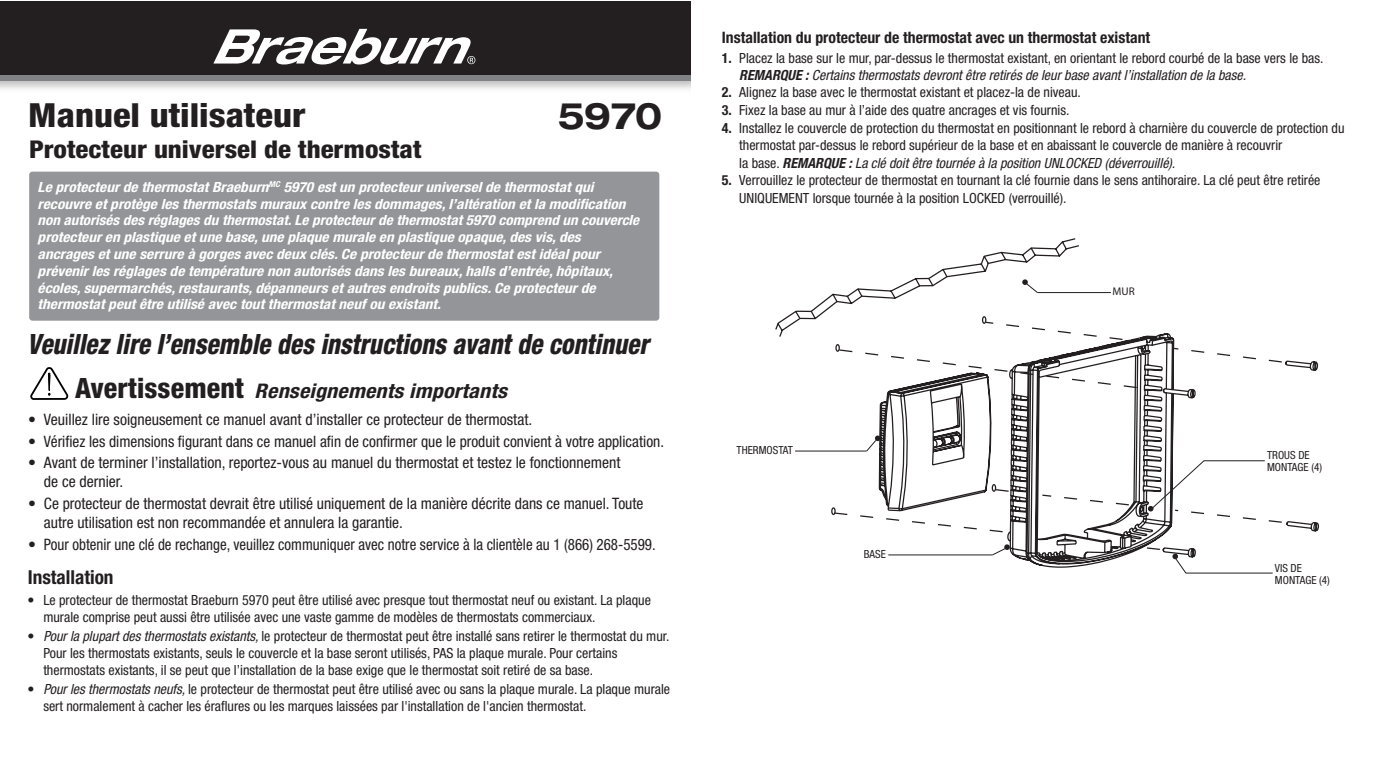
<style>
.page{position:relative;width:1387px;height:757px;background:#fff}
.page>*{position:absolute;margin:0;border:0;box-sizing:border-box;transform-origin:0 0}
.t1{font:700 expanded 36.75px "Helvetica Neue LT Std";color:#231f20;scale:.9 1}
.t2{font:800 condensed 33.25px "Helvetica Neue LT Std";color:#231f20;scale:1.1 1}
.t3{font:italic 800 condensed 28px "Helvetica Neue LT Std";color:#231f20;scale:.9 1}
.t4{font:800 condensed 28px "Helvetica Neue LT Std";letter-spacing:.005em;color:#231f20}
.t5{font:800 condensed 24.5px "Helvetica Neue LT Std";color:#231f20;scale:1.1 1}
.t6{font:italic 700 condensed 20.12px "Helvetica Neue LT Std";letter-spacing:.01em;color:#231f20;scale:1.1 1}
.t7{font:700 condensed 19.25px "Helvetica Neue LT Std";color:#231f20}
.t8{font:condensed 15.75px/18.9px "Helvetica Neue LT Std";color:#231f20}
.t9{font:700 condensed 15.75px "Helvetica Neue LT Std";color:#231f20}
.t10{font:condensed 14px/16.8px "Helvetica Neue LT Std";color:#231f20}
.t11{font:italic 700 condensed 14px/16.8px "Helvetica Neue LT Std";color:#fff;scale:1.1 1}
.t12{font:condensed 11.2px/12.1px "Helvetica Neue LT Std";color:#231f20}
.t13{font:11.2px "Myriad";color:#231f20}
.s1{font-style:italic}
.s2{font-weight:700}
.s3{font-weight:700;font-style:italic}
</style>
<div class="page">
<svg style="left:1010px;top:333px;width:309px;height:235px"></svg>
<svg style="left:828px;top:347px;width:455px;height:204px"></svg>
<div style="left:835px;top:344px;width:5px;height:8px;border:1px solid #231f20;border-radius:50%"></div>
<svg style="left:831px;top:507px;width:4px;height:8px"></svg>
<hr style="left:795px;top:450px;width:71px;height:1px;background:#231f20">
<hr style="left:1185px;top:572px;width:87px;height:1px;background:#231f20">
<svg style="left:865px;top:435px;width:144px;height:121px"></svg>
<svg style="left:1172px;top:553px;width:15px;height:21px"></svg>
<svg style="left:1147px;top:459px;width:136px;height:64px"></svg>
<svg style="left:775px;top:238px;width:348px;height:103px"></svg>
<svg style="left:30px;top:367px;width:39px;height:33px"></svg>
<div style="left:29px;top:172px;width:630px;height:149px;background:#939598;border-radius:3px"></div>
<div style="left:0;top:74px;width:690px;height:7px;background:#808285"></div>
<div style="left:0;top:1px;width:690px;height:73px;background:#231f20"></div>
<svg style="left:213px;top:29px;width:262px;height:35px"></svg>
<h2 class="t2" style="left:28px;top:95px;width:254px">Manuel utilisateur</h2>
<h1 class="t1" style="left:558px;top:93px;width:117px">5970</h1>
<h3 class="t5" style="left:29px;top:134px;width:358px">Protecteur universel de thermostat</h3>
<p class="t11" style="left:38px;top:179px;width:548px">Le protecteur de thermostat Braeburn<sup>MC</sup> 5970 est un protecteur universel de thermostat qui recouvre et protège les thermostats muraux contre les dommages, l’altération et la modification non autorisés des réglages du thermostat. Le protecteur de thermostat 5970 comprend un couvercle protecteur en plastique et une base, une plaque murale en plastique opaque, des vis, des ancrages et une serrure à gorges avec deux clés. Ce protecteur de thermostat est idéal pour prévenir les réglages de température non autorisés dans les bureaux, halls d’entrée, hôpitaux, écoles, supermarchés, restaurants, dépanneurs et autres endroits publics. Ce protecteur de thermostat peut être utilisé avec tout thermostat neuf ou existant.</p>
<h3 class="t3" style="left:27px;top:327px;width:692px">Veuillez lire l’ensemble des instructions avant de continuer</h3>
<h3 class="t4" style="left:75px;top:371px;width:170px">Avertissement</h3>
<h3 class="t6" style="left:255px;top:379px;width:231px">Renseignements importants</h3>
<p class="t8" style="left:28px;top:409px;width:505px">• Veuillez lire soigneusement ce manuel avant d’installer ce protecteur de thermostat.</p>
<p class="t8" style="left:28px;top:431px;width:637px">• Vérifiez les dimensions figurant dans ce manuel afin de confirmer que le produit convient à votre application.</p>
<p class="t8" style="left:44px;top:453px;width:578px;text-indent:-16px">• Avant de terminer l’installation, reportez-vous au manuel du thermostat et testez le fonctionnement de ce dernier.</p>
<p class="t8" style="left:44px;top:494px;width:601px;text-indent:-16px">• Ce protecteur de thermostat devrait être utilisé uniquement de la manière décrite dans ce manuel. Toute autre utilisation est non recommandée et annulera la garantie.</p>
<p class="t8" style="left:28px;top:535px;width:629px">• Pour obtenir une clé de rechange, veuillez communiquer avec notre service à la clientèle au 1 (866) 268-5599.</p>
<h3 class="t7" style="left:28px;top:565px;width:87px">Installation</h3>
<p class="t10" style="left:43px;top:592px;width:609px;text-indent:-16px">• Le protecteur de thermostat Braeburn 5970 peut être utilisé avec presque tout thermostat neuf ou existant. La plaque murale comprise peut aussi être utilisée avec une vaste gamme de modèles de thermostats commerciaux.</p>
<p class="t10" style="left:43px;top:628px;width:627px;text-indent:-16px">• <span class="s1">Pour la plupart des thermostats existants,</span> le protecteur de thermostat peut être installé sans retirer le thermostat du mur.<br>Pour les thermostats existants, seuls le couvercle et la base seront utilisés, PAS la plaque murale. Pour certains thermostats existants, il se peut que l’installation de la base exige que le thermostat soit retiré de sa base.</p>
<p class="t10" style="left:43px;top:681px;width:628px;text-indent:-16px">• <span class="s1">Pour les thermostats neufs,</span> le protecteur de thermostat peut être utilisé avec ou sans la plaque murale. La plaque murale sert normalement à cacher les éraflures ou les marques laissées par l'installation de l'ancien thermostat.</p>
<p class="t9" style="left:722px;top:28px;width:430px">Installation du protecteur de thermostat avec un thermostat existant</p>
<p class="t10" style="left:739px;top:50px;width:585px;text-indent:-18px"><span class="s2">1.</span> Placez la base sur le mur, par-dessus le thermostat existant, en orientant le rebord courbé de la base vers le bas.<br><span class="s3">REMARQUE :</span> <span class="s1">Certains thermostats devront être retirés de leur base avant l’installation de la base.</span></p>
<p class="t10" style="left:722px;top:84px;width:360px"><span class="s2">2.</span> Alignez la base avec le thermostat existant et placez-la de niveau.</p>
<p class="t10" style="left:722px;top:102px;width:349px"><span class="s2">3.</span> Fixez la base au mur à l’aide des quatre ancrages et vis fournis.</p>
<p class="t10" style="left:739px;top:119px;width:607px;line-height:17.5px;text-indent:-18px"><span class="s2">4.</span> Installez le couvercle de protection du thermostat en positionnant le rebord à charnière du couvercle de protection du thermostat par-dessus le rebord supérieur de la base et en abaissant le couvercle de manière à recouvrir<br>la base. <span class="s3">REMARQUE :</span> <span class="s1">La clé doit être tournée à la position UNLOCKED (déverrouillé).</span></p>
<p class="t10" style="left:739px;top:171px;width:582px;line-height:17.5px;text-indent:-18px"><span class="s2">5.</span> Verrouillez le protecteur de thermostat en tournant la clé fournie dans le sens antihoraire. La clé peut être retirée<br>UNIQUEMENT lorsque tournée à la position LOCKED (verrouillé).</p>
<p class="t12" style="left:736px;top:443px;width:58px">THERMOSTAT</p>
<p class="t12" style="left:863px;top:548px;width:24px">BASE</p>
<p class="t13" style="left:1112px;top:286px;width:24px">MUR</p>
<p class="t12" style="left:1267px;top:449px;width:56px">TROUS DE<br>MONTAGE (4)</p>
<p class="t12" style="left:1274px;top:562px;width:56px">VIS DE<br>MONTAGE (4)</p>
</div>
